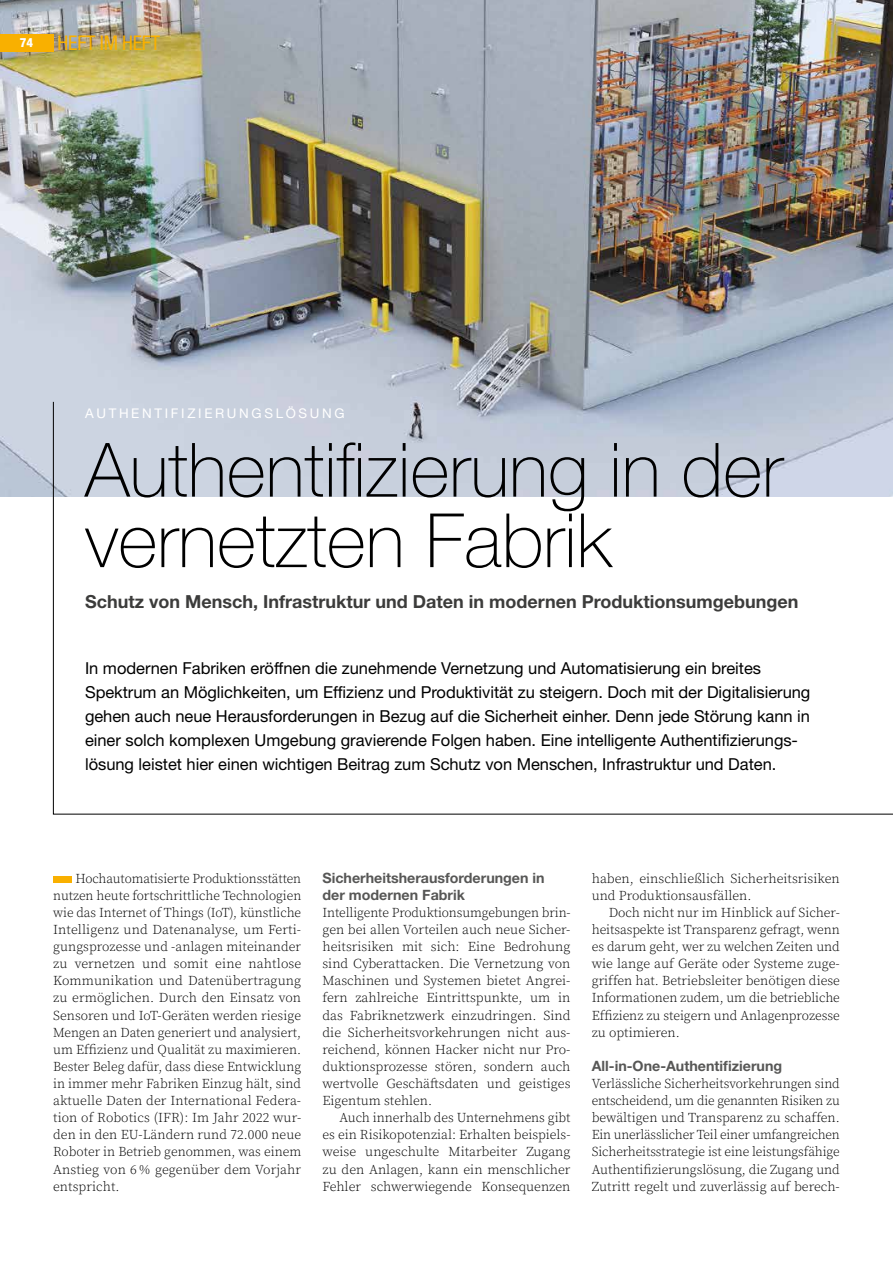
<style>
.page{position:relative;width:893px;height:1263px;background:#fff}
.page>*{position:absolute;margin:0;border:0;box-sizing:border-box;transform-origin:0 0}
.t1{font:100 75px/70.5px "Helvetica Neue LT Std";color:#000}
.t2{font:condensed 20.25px "Helvetica Neue LT Std";letter-spacing:-.005em;color:#f9b000}
.t3{font:700 18px "Helvetica Neue LT Std";color:#3c3c3b}
.t4{font:16.5px/24px "Helvetica Neue LT Std";color:#000}
.t5{font:700 14.25px/17.1px "Helvetica Neue LT Std";color:#575756}
.t6{font:300 13.5px/17.1px "Source Serif Pro";color:#000;text-align:justify}
.t7{font:13.35px "Helvetica Neue LT Std";letter-spacing:.2em;color:#fff}
.s1{font-weight:800;font-size:12.75px;color:#fff}
</style>
<div class="page">
<img style="left:0;top:0;width:893px;height:497px">
<svg style="left:53px;top:401px;width:840px;height:413px"></svg>
<div style="left:53px;top:876px;width:19px;height:7px;background:#f9b000"></div>
<div style="left:0;top:34px;width:53px;height:17px;background:#f9b000"></div>
<h2 class="t2" style="left:20px;top:31px;width:142px"><span class="s1">74</span> HEFT IM HEFT</h2>
<p class="t7" style="left:85px;top:405px;width:261px">AUTHENTIFIZIERUNGSLÖSUNG</p>
<h1 class="t1" style="left:85px;top:435px;width:699px">Authentifizierung in der vernetzten Fabrik</h1>
<h3 class="t3" style="left:85px;top:591px;width:715px">Schutz von Mensch, Infrastruktur und Daten in modernen Produktionsumgebungen</h3>
<p class="t4" style="left:85px;top:656px;width:727px">In modernen Fabriken eröffnen die zunehmende Vernetzung und Automatisierung ein breites Spektrum an Möglichkeiten, um Effizienz und Produktivität zu steigern. Doch mit der Digitalisierung gehen auch neue Herausforderungen in Bezug auf die Sicherheit einher. Denn jede Störung kann in einer solch komplexen Umgebung gravierende Folgen haben. Eine intelligente Authentifizierungs&shy;lösung leistet hier einen wichtigen Beitrag zum Schutz von Menschen, Infrastruktur und Daten.</p>
<p class="t6" style="left:53px;top:870px;width:250px;text-indent:22px">Hochautomatisierte Produktionsstätten nutzen heute fortschrittliche Technologien wie das Internet of Things (IoT), künstliche Intelligenz und Datenanalyse, um Ferti&shy;gungsprozesse und -anlagen miteinander zu vernetzen und somit eine nahtlose Kommunikation und Datenübertragung zu ermöglichen. Durch den Einsatz von Sensoren und IoT-Geräten werden riesige Mengen an Daten generiert und analysiert, um Effizienz und Qualität zu maximieren.<br>Bester Beleg dafür, dass diese Entwicklung in immer mehr Fabriken Einzug hält, sind aktuelle Daten der International Federa&shy;tion of Robotics (IFR): Im Jahr 2022 wur&shy;den in den EU-Ländern rund 72.000 neue Roboter in Betrieb genommen, was einem Anstieg von 6% gegenüber dem Vorjahr entspricht.</p>
<p class="t5" style="left:322px;top:869px;width:224px">Sicherheitsherausforderungen in der modernen Fabrik</p>
<p class="t6" style="left:322px;top:904px;width:250px">Intelligente Produktionsumgebungen brin&shy;gen bei allen Vorteilen auch neue Sicher&shy;heitsrisiken mit sich: Eine Bedrohung sind Cyberattacken. Die Vernetzung von Maschinen und Systemen bietet Angrei&shy;fern zahlreiche Eintrittspunkte, um in das Fabriknetzwerk einzudringen. Sind die Sicherheitsvorkehrungen nicht aus&shy;reichend, können Hacker nicht nur Pro&shy;duktionsprozesse stören, sondern auch wertvolle Geschäftsdaten und geistiges Eigentum stehlen.</p>
<p class="t6" style="left:322px;top:1110px;width:250px;text-indent:17px">Auch innerhalb des Unternehmens gibt es ein Risikopotenzial: Erhalten beispiels&shy;weise ungeschulte Mitarbeiter Zugang zu den Anlagen, kann ein menschlicher Fehler schwerwiegende Konsequenzen</p>
<p class="t6" style="left:592px;top:870px;width:250px">haben, einschließlich Sicherheitsrisiken und Produktionsausfällen.</p>
<p class="t6" style="left:592px;top:904px;width:250px;text-indent:17px">Doch nicht nur im Hinblick auf Sicher&shy;heitsaspekte ist Transparenz gefragt, wenn es darum geht, wer zu welchen Zeiten und wie lange auf Geräte oder Systeme zuge&shy;griffen hat. Betriebsleiter benötigen diese Informationen zudem, um die betriebliche Effizienz zu steigern und Anlagenprozesse zu optimieren.</p>
<p class="t5" style="left:592px;top:1057px;width:192px">All-in-One-Authentifizierung</p>
<p class="t6" style="left:592px;top:1075px;width:250px">Verlässliche Sicherheitsvorkehrungen sind entscheidend, um die genannten Risiken zu bewältigen und Transparenz zu schaffen.<br>Ein unerlässlicher Teil einer umfangreichen Sicherheitsstrategie ist eine leistungsfähige Authentifizierungslösung, die Zugang und Zutritt regelt und zuverlässig auf berech-</p>
</div>
